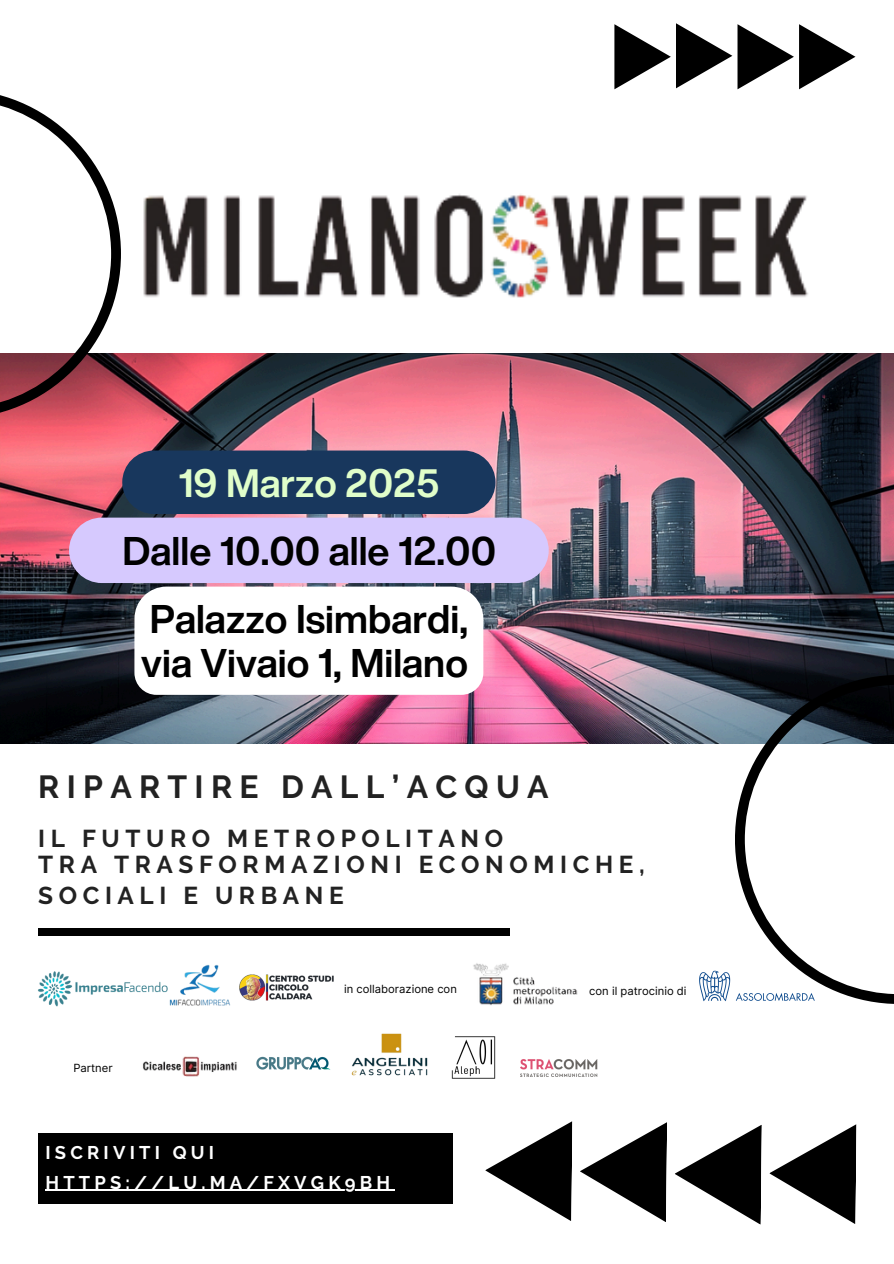
<style>
.page{position:relative;width:894px;height:1264px;background:#fff}
.page>*{position:absolute;margin:0;border:0;box-sizing:border-box;transform-origin:0 0}
.t1{font:700 39px/68.4px "Helvetica Now Display";color:#000;text-align:center}
.t2{font:700 38.55px "Helvetica Now Display";color:#e0feca}
.t3{font:700 31.8px "Raleway";letter-spacing:.23em;color:#222}
.t4{font:700 24.3px/25.8px "Raleway";letter-spacing:.23em;color:#222}
.t5{font:700 18.3px "Raleway";letter-spacing:.23em;color:#fff}
.t6{font:11.25px "Inter";color:#000}
</style>
<div class="page">
<img style="left:0;top:354px;width:893px;height:389px">
<div style="left:38px;top:1133px;width:414px;height:71px;background:#000"></div>
<svg style="left:614px;top:23px;width:241px;height:66px"></svg>
<svg style="left:769px;top:1124px;width:87px;height:100px"></svg>
<svg style="left:675px;top:1125px;width:86px;height:99px"></svg>
<svg style="left:580px;top:1122px;width:87px;height:100px"></svg>
<svg style="left:485px;top:1121px;width:87px;height:100px"></svg>
<div style="left:38px;top:927px;width:472px;height:8px;background:#000"></div>
<svg style="left:0;top:95px;width:121px;height:323px"></svg>
<svg style="left:734px;top:675px;width:159px;height:329px"></svg>
<img style="left:143px;top:194px;width:665px;height:104px">
<hr style="left:45px;top:1189px;width:349px;height:1px;background:#fff">
<div style="left:122px;top:450px;width:373px;height:64px;background:#18375d;border-radius:32px"></div>
<svg style="left:69px;top:517px;width:479px;height:178px"></svg>
<img style="left:37px;top:971px;width:128px;height:36px">
<img style="left:473px;top:963px;width:105px;height:42px">
<img style="left:165px;top:964px;width:66px;height:42px">
<img style="left:239px;top:974px;width:94px;height:26px">
<img style="left:143px;top:1056px;width:94px;height:21px">
<img style="left:520px;top:1059px;width:78px;height:17px">
<img style="left:351px;top:1033px;width:75px;height:43px">
<img style="left:256px;top:1056px;width:75px;height:14px">
<img style="left:426px;top:1036px;width:70px;height:43px">
<img style="left:699px;top:962px;width:122px;height:42px">
<h3 class="t2" style="left:178px;top:454px;width:262px">19 Marzo 2025</h3>
<h1 class="t1" style="left:123px;top:516px;width:375px">Dalle 10.00 alle 12.00<br>Palazzo Isimbardi,</h1>
<h1 class="t1" style="left:141px;top:628px;width:328px">via Vivaio 1, Milano</h1>
<p class="t3" style="left:38px;top:768px;width:512px">RIPARTIRE DALL’ACQUA</p>
<p class="t4" style="left:38px;top:826px;width:608px">IL FUTURO METROPOLITANO<br>TRA TRASFORMAZIONI ECONOMICHE,</p>
<p class="t4" style="left:38px;top:882px;width:307px">SOCIALI E URBANE</p>
<p class="t6" style="left:73px;top:1061px;width:41px">Partner</p>
<p class="t6" style="left:344px;top:982px;width:114px">in collaborazione con</p>
<h1 class="t5" style="left:45px;top:1142px;width:170px">ISCRIVITI QUI</h1>
<h2 class="t5" style="left:45px;top:1171px;width:346px">HTTPS://LU.MA/FXVGK9BH</h2>
<p class="t6" style="left:589px;top:983px;width:99px">con il patrocinio di</p>
</div>
